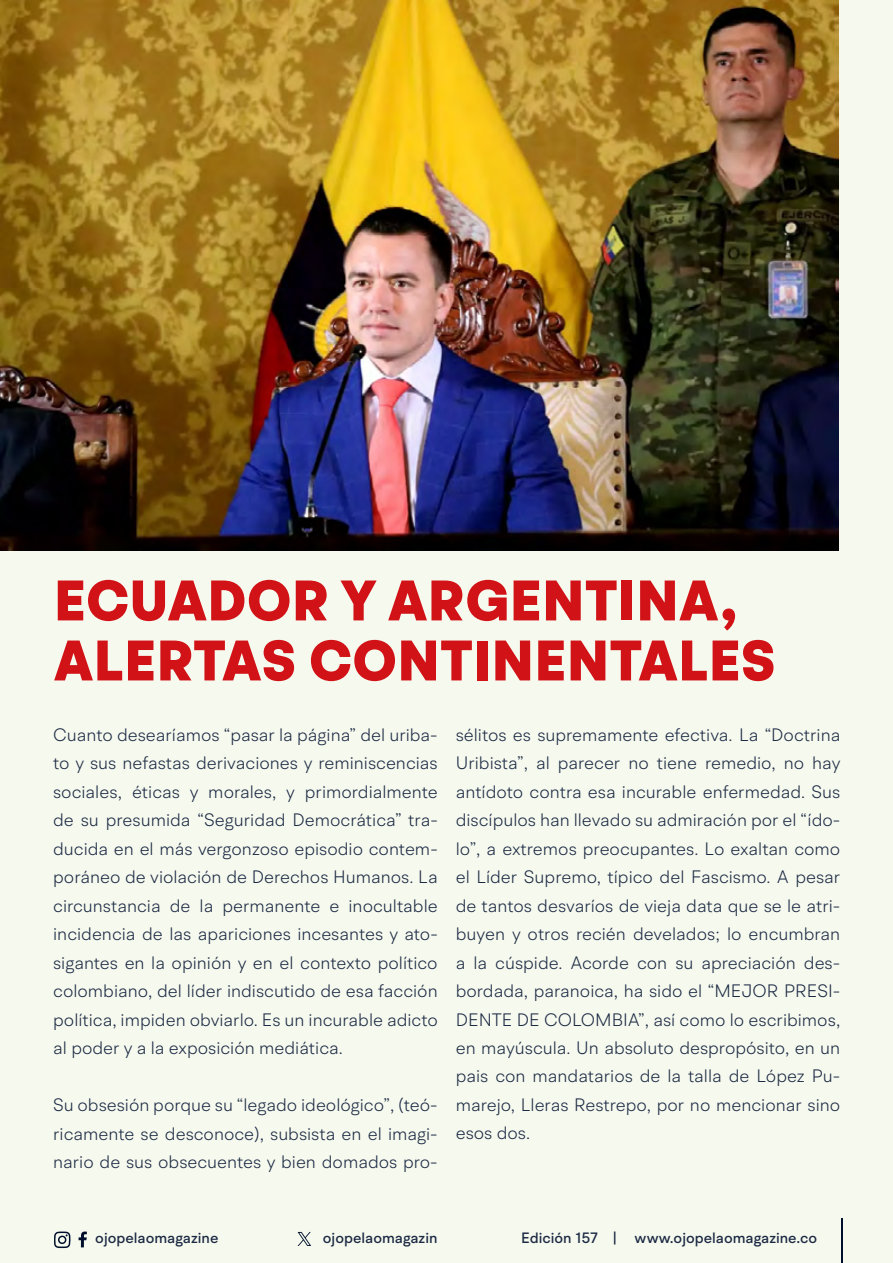
<style>
.page{position:relative;width:893px;height:1263px;background:#f6f9ee}
.page>*{position:absolute;margin:0;border:0;box-sizing:border-box;transform-origin:0 0}
.t1{font:900 57px/60px "BR Hendrix";letter-spacing:.01em;color:#d11217}
.t2{font:300 18px/28.5px "BR Hendrix";color:#1b2943;text-align:justify}
.t3{font:500 15px "BR Hendrix";color:#1b2943}
</style>
<div class="page">
<svg style="left:79px;top:1231px;width:8px;height:16px"></svg>
<svg style="left:54px;top:1231px;width:17px;height:17px"></svg>
<hr style="left:841px;top:1219px;width:1px;height:44px;background:#000f2b">
<svg style="left:298px;top:1232px;width:13px;height:14px"></svg>
<img style="left:0;top:0;width:839px;height:551px">
<h1 class="t1" style="left:54px;top:572px;width:722px">ECUADOR Y ARGENTINA,<br>ALERTAS CONTINENTALES</h1>
<p class="t2" style="left:53px;top:720px;width:386px">Cuanto desearíamos “pasar la página” del uriba&shy;to y sus nefastas derivaciones y reminiscencias sociales, éticas y morales, y primordialmente de su presumida “Seguridad Democrática” tra&shy;ducida en el más vergonzoso episodio contem&shy;poráneo de violación de Derechos Humanos. La circunstancia de la permanente e inocultable incidencia de las apariciones incesantes y ato&shy;sigantes en la opinión y en el contexto político colombiano, del líder indiscutido de esa facción política, impiden obviarlo. Es un incurable adicto al poder y a la exposición mediática.</p>
<p class="t2" style="left:53px;top:1090px;width:386px">Su obsesión porque su “legado ideológico”, (teó&shy;ricamente se desconoce), subsista en el imagi&shy;nario de sus obsecuentes y bien domados pro-</p>
<p class="t2" style="left:456px;top:720px;width:386px">sélitos es supremamente efectiva. La “Doctrina Uribista”, al parecer no tiene remedio, no hay antídoto contra esa incurable enfermedad. Sus discípulos han llevado su admiración por el “ído&shy;lo”, a extremos preocupantes. Lo exaltan como el Líder Supremo, típico del Fascismo. A pesar de tantos desvaríos de vieja data que se le atri&shy;buyen y otros recién develados; lo encumbran a la cúspide. Acorde con su apreciación des&shy;bordada, paranoica, ha sido el “MEJOR PRESI-DENTE DE COLOMBIA”, así como lo escribimos, en mayúscula. Un absoluto despropósito, en un pais con mandatarios de la talla de López Pu&shy;marejo, Lleras Restrepo, por no mencionar sino esos dos.</p>
<p class="t3" style="left:95px;top:1229px;width:125px">ojopelaomagazine</p>
<p class="t3" style="left:323px;top:1229px;width:116px">ojopelaomagazin</p>
<p class="t3" style="left:521px;top:1229px;width:297px">Edición 157 | www.ojopelaomagazine.co</p>
</div>
